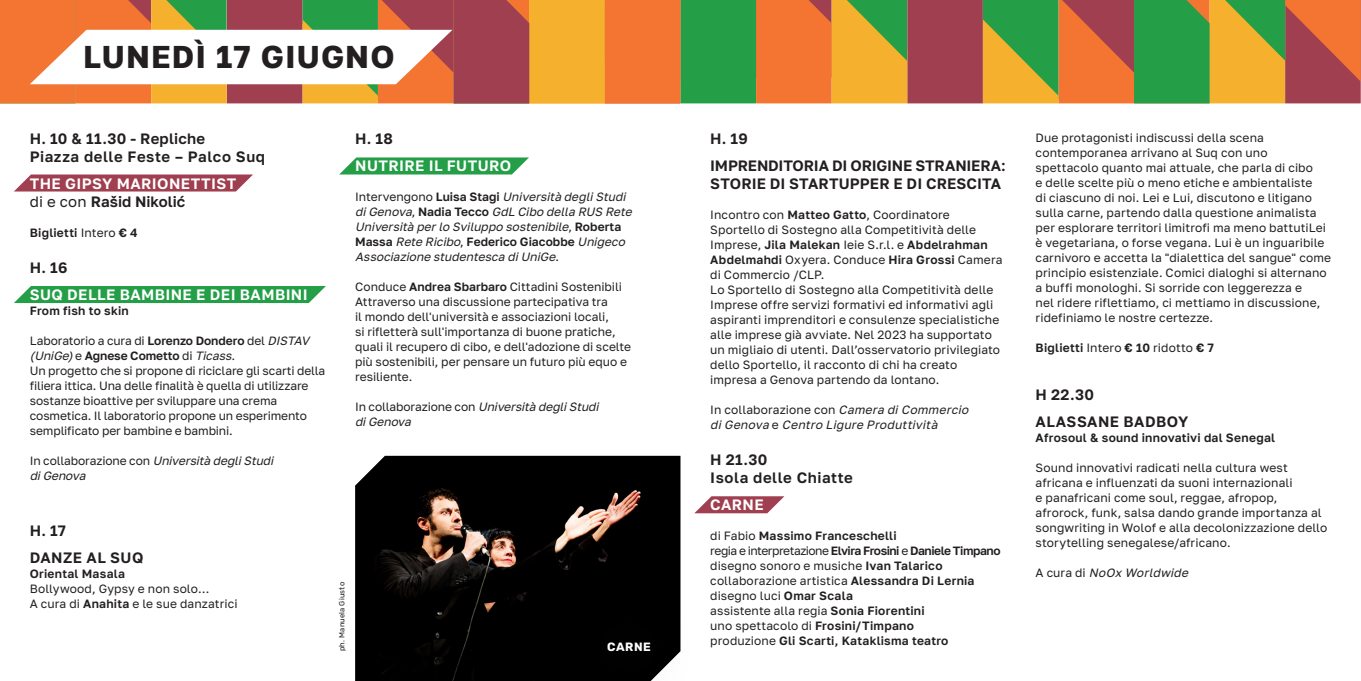
<style>
.page{position:relative;width:1361px;height:681px;background:#fff}
.page>*{position:absolute;margin:0;border:0;box-sizing:border-box;transform-origin:0 0}
.t1{font:700 31.5px "Golos Text";letter-spacing:.035em;color:#231f20}
._4_-_testo_corrente_regular{font:600 15px "Golos Text";letter-spacing:.015em;color:#231f20}
._4_-_testo_corrente_regular-2{font:600 15px "Golos Text";letter-spacing:.03em;color:#fff}
._4_-_testo_corrente_regular-3{font:600 15px "Golos Text";letter-spacing:.035em;color:#231f20}
._4_-_testo_corrente_regular-4{font:600 15px "Golos Text";letter-spacing:-.015em;color:#231f20}
._4_-_testo_corrente_regular-5{font:12px/15px "Golos Text";letter-spacing:.005em;color:#231f20}
._4_-_testo_corrente_regular-6{font:italic 12px/15px "Golos Text";color:#231f20}
._4_-_testo_corrente_regular-7{font:600 12px/15px "Golos Text";letter-spacing:.02em;color:#231f20}
._4_-_testo_corrente_regular-8{font:600 12px "Golos Text";letter-spacing:-.04em;color:#231f20}
._4_-_testo_corrente_regular-9{font:700 12px "Rubik";letter-spacing:.035em;color:#fff}
._4_-_testo_corrente_regular-10{font:7.5px "Rubik";letter-spacing:.025em;color:#231f20}
.s1{font-weight:400}
.s2{font-weight:400;font-style:italic}
.s3{font-style:normal}
.s4{font-weight:600;font-style:normal}
.s5{font-weight:600}
.s6{font-style:italic}
</style>
<div class="page">
<div style="left:14px;top:286px;width:312px;height:17px;background:#249f48"></div>
<svg style="left:339px;top:157px;width:190px;height:17px;background:#3daa5d"></svg>
<svg style="left:14px;top:174px;width:239px;height:17px;background:#a85161"></svg>
<img style="left:355px;top:455px;width:325px;height:225px">
<div style="left:567px;top:596px;width:114px;height:84px;background:#000"></div>
<svg style="left:694px;top:496px;width:90px;height:17px"></svg>
<svg style="left:0;top:0;width:1360px;height:103px;background:#bc9158"></svg>
<p class="t1" style="left:83px;top:38px;width:313px">LUNEDÌ 17 GIUGNO</p>
<p class="_4_-_testo_corrente_regular" style="left:30px;top:129px;width:177px">H. 10 &amp; 11.30 - Repliche</p>
<p class="_4_-_testo_corrente_regular-3" style="left:30px;top:147px;width:237px">Piazza delle Feste – Palco Suq</p>
<p class="_4_-_testo_corrente_regular-2" style="left:30px;top:174px;width:208px">THE GIPSY MARIONETTIST</p>
<p class="_4_-_testo_corrente_regular" style="left:30px;top:192px;width:157px"><span class="s1">di e con</span> Rašid Nikolić</p>
<p class="_4_-_testo_corrente_regular-7" style="left:30px;top:225px;width:110px">Biglietti <span class="s1">Intero</span> € 4</p>
<p class="_4_-_testo_corrente_regular" style="left:30px;top:258px;width:39px">H. 16</p>
<p class="_4_-_testo_corrente_regular-2" style="left:30px;top:285px;width:279px">SUQ DELLE BAMBINE E DEI BAMBINI</p>
<p class="_4_-_testo_corrente_regular-7" style="left:30px;top:303px;width:101px">From fish to skin</p>
<p class="_4_-_testo_corrente_regular-7" style="left:30px;top:333px;width:284px"><span class="s1">Laboratorio a cura di</span> Lorenzo Dondero <span class="s1">del</span> <span class="s2">DISTAV (UniGe)</span><span class="s1">e</span> Agnese Cometto <span class="s1">di</span> <span class="s2">Ticass.</span></p>
<p class="_4_-_testo_corrente_regular-5" style="left:30px;top:363px;width:297px">Un progetto che si propone di riciclare gli scarti della filiera ittica. Una delle finalità è quella di utilizzare sostanze bioattive per sviluppare una crema cosmetica. Il laboratorio propone un esperimento semplificato per bambine e bambini.</p>
<p class="_4_-_testo_corrente_regular-6" style="left:30px;top:453px;width:248px"><span class="s3">I n c o l l a b o ra z i o n e c o n</span> Università degliStudi</p>
<p class="_4_-_testo_corrente_regular-6" style="left:30px;top:468px;width:60px">diGenova</p>
<p class="_4_-_testo_corrente_regular" style="left:355px;top:129px;width:39px">H. 18</p>
<p class="_4_-_testo_corrente_regular-2" style="left:355px;top:156px;width:158px">NUTRIRE IL FUTURO</p>
<p class="_4_-_testo_corrente_regular-6" style="left:355px;top:189px;width:281px"><span class="s3">Intervengono</span> <span class="s4">Luisa Stagi</span> Università degliStudi diGenova<span class="s3">,</span> <span class="s4">N a d i a Te c c o</span> GdL Cibo della RUS Rete Università perlo Sviluppo sostenibile<span class="s3">,</span> <span class="s4">R o b e r t a Massa</span> Rete Ricibo<span class="s3">,</span> <span class="s4">Federico Giacobbe</span> Unigeco Associazione studentesca diUniGe<span class="s3">.</span></p>
<p class="_4_-_testo_corrente_regular-5" style="left:355px;top:279px;width:268px">Conduce <span class="s5">Andrea Sbarbaro</span> Cittadini Sostenibili</p>
<p class="_4_-_testo_corrente_regular-5" style="left:355px;top:294px;width:277px">Attraverso una discussione partecipativa tra<br>il mondo dell'università e associazioni locali,<br>si rifletterà sull'importanza di buone pratiche, quali il recupero di cibo, e dell'adozione di scelte più sostenibili, per pensare un futuro più equo e resiliente.</p>
<p class="_4_-_testo_corrente_regular-6" style="left:355px;top:399px;width:248px"><span class="s3">I n c o l l a b o ra z i o n e c o n</span> Università degliStudi</p>
<p class="_4_-_testo_corrente_regular-6" style="left:355px;top:414px;width:60px">diGenova</p>
<p class="_4_-_testo_corrente_regular" style="left:30px;top:521px;width:38px">H. 17</p>
<p class="_4_-_testo_corrente_regular" style="left:30px;top:548px;width:115px">DANZE AL SUQ</p>
<p class="_4_-_testo_corrente_regular-7" style="left:30px;top:566px;width:97px">Oriental Masala</p>
<p class="_4_-_testo_corrente_regular-5" style="left:30px;top:581px;width:181px">Bollywood, Gypsy e non solo…</p>
<p class="_4_-_testo_corrente_regular-5" style="left:30px;top:596px;width:209px">A cura di <span class="s5">Anahita</span> e le sue danzatrici</p>
<p class="_4_-_testo_corrente_regular-10" style="left:338px;top:651px;width:71px;rotate:-90deg">ph. Manuela Giusto</p>
<p class="_4_-_testo_corrente_regular-9" style="left:607px;top:640px;width:45px">CARNE</p>
<p class="_4_-_testo_corrente_regular" style="left:710px;top:129px;width:39px">H. 19</p>
<p class="_4_-_testo_corrente_regular-4" style="left:710px;top:156px;width:297px">IMPRENDITORIA DI ORIGINE STRANIERA:</p>
<p class="_4_-_testo_corrente_regular" style="left:710px;top:174px;width:292px">STORIE DI STARTUPPER E DI CRESCITA</p>
<p class="_4_-_testo_corrente_regular-5" style="left:710px;top:207px;width:294px">Incontro con <span class="s5">Matteo Gatto</span>, Coordinatore Sportello di Sostegno alla Competitività delle Imprese, <span class="s5">Jila Malekan</span> Ieie S.r.l. e <span class="s5">Abdelrahman Abdelmahdi</span> Oxyera. Conduce <span class="s5">Hira Grossi</span> Camera di Commercio /CLP.</p>
<p class="_4_-_testo_corrente_regular-5" style="left:710px;top:282px;width:291px">Lo Sportello di Sostegno alla Competitività delle Imprese offre servizi formativi ed informativi agli aspiranti imprenditori e consulenze specialistiche alle imprese già avviate. Nel 2023 ha supportato un migliaio di utenti. Dall’osservatorio privilegiato dello Sportello, il racconto di chi ha creato impresa a Genova partendo da lontano.</p>
<p class="_4_-_testo_corrente_regular-5" style="left:710px;top:402px;width:262px">In collaborazione con <span class="s6">Camera diCommercio</span></p>
<p class="_4_-_testo_corrente_regular-6" style="left:710px;top:417px;width:232px">diGenova <span class="s3">e</span> Centro Ligure Produttività</p>
<p class="_4_-_testo_corrente_regular" style="left:710px;top:450px;width:59px">H 21.30</p>
<p class="_4_-_testo_corrente_regular-3" style="left:710px;top:468px;width:144px">Isola delle Chiatte</p>
<p class="_4_-_testo_corrente_regular-2" style="left:710px;top:495px;width:55px">CARNE</p>
<p class="_4_-_testo_corrente_regular-7" style="left:710px;top:528px;width:188px"><span class="s1">di Fabio</span> Massimo Franceschelli</p>
<p class="_4_-_testo_corrente_regular-8" style="left:710px;top:543px;width:292px"><span class="s1">regia e interpretazione</span> Elvira Frosini <span class="s1">e</span> Daniele Timpano</p>
<p class="_4_-_testo_corrente_regular-5" style="left:710px;top:558px;width:234px">disegno sonoro e musiche <span class="s5">Ivan Talarico</span></p>
<p class="_4_-_testo_corrente_regular-5" style="left:710px;top:573px;width:266px">collaborazione artistica <span class="s5">Alessandra Di Lernia</span></p>
<p class="_4_-_testo_corrente_regular-5" style="left:710px;top:588px;width:144px">disegno luci <span class="s5">Omar Scala</span></p>
<p class="_4_-_testo_corrente_regular-5" style="left:710px;top:603px;width:216px">assistente alla regia <span class="s5">Sonia Fiorentini</span></p>
<p class="_4_-_testo_corrente_regular-5" style="left:710px;top:618px;width:205px">uno spettacolo di <span class="s5">Frosini/Timpano</span></p>
<p class="_4_-_testo_corrente_regular-7" style="left:710px;top:633px;width:240px"><span class="s1">produzione</span> Gli Scarti, Kataklisma teatro</p>
<p class="_4_-_testo_corrente_regular-5" style="left:1035px;top:130px;width:297px">Due protagonisti indiscussi della scena contemporanea arrivano al Suq con uno spettacolo quanto mai attuale, che parla di cibo<br>e delle scelte più o meno etiche e ambientaliste<br>di ciascuno di noi. Lei e Lui, discutono e litigano sulla carne, partendo dalla questione animalista per esplorare territori limitrofi ma meno battutiLei è vegetariana, o forse vegana. Lui è un inguaribile carnivoro e accetta la "dialettica del sangue" come principio esistenziale. Comici dialoghi si alternano a buffi monologhi. Si sorride con leggerezza e<br>nel ridere riflettiamo, ci mettiamo in discussione, ridefiniamo le nostre certezze.</p>
<p class="_4_-_testo_corrente_regular-7" style="left:1035px;top:340px;width:180px">Biglietti <span class="s1">Intero</span> € 10 <span class="s1">ridotto</span> € 7</p>
<p class="_4_-_testo_corrente_regular" style="left:1035px;top:385px;width:60px">H 22.30</p>
<p class="_4_-_testo_corrente_regular" style="left:1035px;top:412px;width:154px">ALASSANE BADBOY</p>
<p class="_4_-_testo_corrente_regular-7" style="left:1035px;top:430px;width:241px">Afrosoul &amp; sound innovativi dal Senegal</p>
<p class="_4_-_testo_corrente_regular-5" style="left:1035px;top:460px;width:293px">Sound innovativi radicati nella cultura west africana e influenzati da suoni internazionali<br>e panafricani come soul, reggae, afropop, afrorock, funk, salsa dando grande importanza al songwriting in Wolof e alla decolonizzazione dello storytelling senegalese/africano.</p>
<p class="_4_-_testo_corrente_regular-6" style="left:1035px;top:565px;width:157px"><span class="s3">A c u r a d i</span> NoOx Worldwide</p>
</div>
